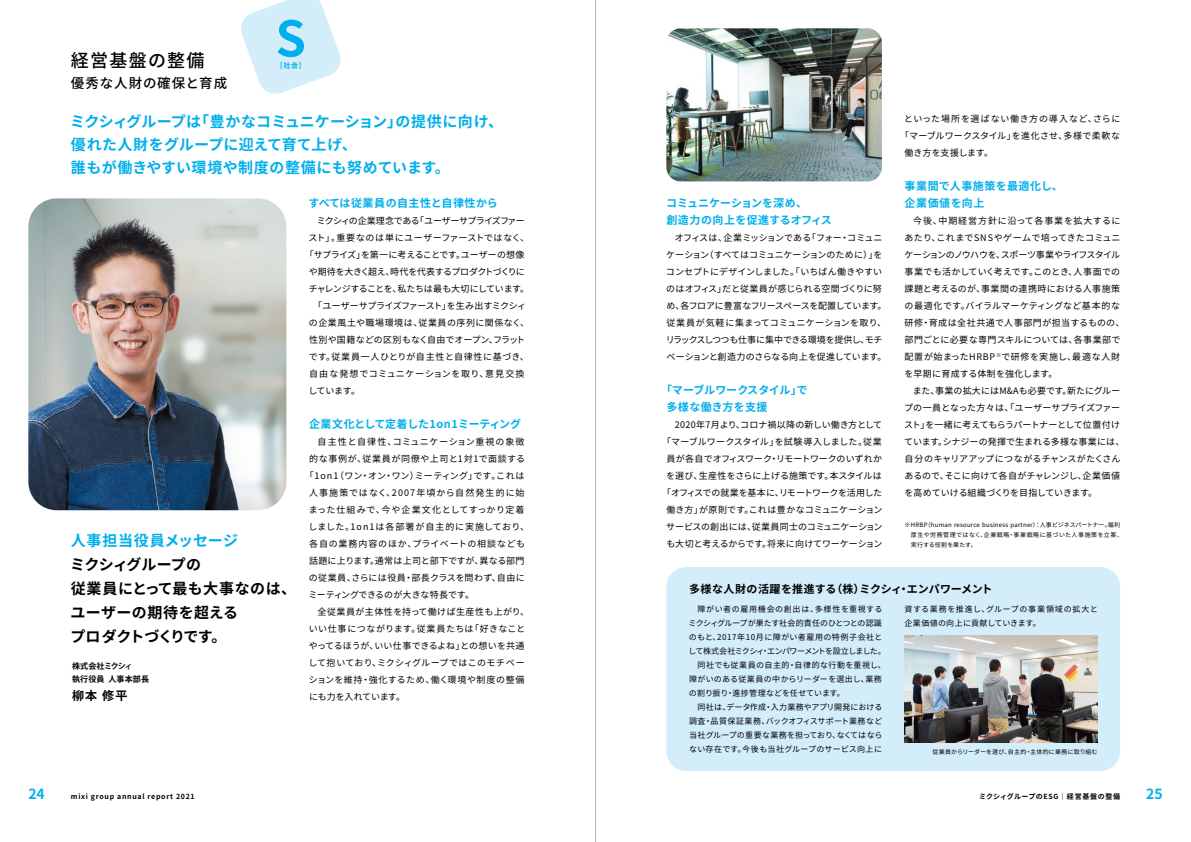
<style>
.page{position:relative;width:1191px;height:842px;background:#fff}
.page>*{position:absolute;margin:0;border:0;box-sizing:border-box;transform-origin:0 0}
.t1{font:500 18px "Noto Sans JP";letter-spacing:.075em;color:#000}
.t2{font:700 15px/23px "Noto Sans JP";letter-spacing:.015em;color:#00afec}
.t3{font:700 15px/24px "Noto Sans JP";letter-spacing:.005em;color:#000}
.t4{font:700 14px "Noto Sans JP";color:#00afec}
.t5{font:500 13.5px "Noto Sans JP";letter-spacing:.065em;color:#000}
.t6{font:700 12px "Koz Go Pro";color:#000}
.t7{font:700 11px/17px "Noto Sans JP";letter-spacing:.02em;color:#00afec}
.t8{font:700 11px "Noto Sans JP";letter-spacing:.01em;color:#000}
.t9{font:700 11px/17px "Noto Sans JP";letter-spacing:.05em;color:#00afec}
.t10{font:700 11px "Noto Sans JP";letter-spacing:-.005em;color:#00afec}
.t11{font:700 11px "Noto Sans JP";letter-spacing:.045em;color:#00afec}
.t12{font:9px/17px "Noto Sans JP";letter-spacing:.015em;color:#000}
.t13{font:9px/17px "Noto Sans JP";letter-spacing:-.015em;color:#000;text-align:center}
.t14{font:9px/17px "Noto Sans JP";letter-spacing:-.005em;color:#000;text-align:right}
.t15{font:9px "Noto Sans JP";letter-spacing:-.045em;color:#000}
.t16{font:9px "Noto Sans JP";letter-spacing:.085em;color:#000}
.t17{font:9px "Noto Sans JP";letter-spacing:.05em;color:#000}
.t18{font:9px "Noto Sans JP";letter-spacing:.06em;color:#000}
.t19{font:9px "Noto Sans JP";letter-spacing:.07em;color:#000}
.t20{font:9px "Noto Sans JP";letter-spacing:-.06em;color:#000}
.t21{font:9px "Noto Sans JP";letter-spacing:.105em;color:#000}
.t22{font:9px "Noto Sans JP";letter-spacing:.035em;color:#000}
.t23{font:9px "Noto Sans JP";letter-spacing:.08em;color:#000}
.t24{font:9px "Noto Sans JP";letter-spacing:.125em;color:#000}
.t25{font:9px "Noto Sans JP";letter-spacing:.04em;color:#000}
.t26{font:9px "Noto Sans JP";letter-spacing:.09em;color:#000}
.t27{font:9px "Noto Sans JP";letter-spacing:-.025em;color:#000}
.t28{font:9px "Noto Sans JP";letter-spacing:-.03em;color:#000}
.t29{font:9px "Noto Sans JP";letter-spacing:-.02em;color:#000}
.t30{font:8px "Noto Sans JP";letter-spacing:.03em;color:#000}
.t31{font:8px "Noto Sans JP";letter-spacing:.005em;color:#000}
.t32{font:8px/14px "Noto Sans JP";letter-spacing:.05em;color:#000}
.t33{font:8px "Noto Sans JP";letter-spacing:-.075em;color:#000}
.t34{font:8px "Noto Sans JP";letter-spacing:.07em;color:#000}
.t35{font:8px "Noto Sans JP";letter-spacing:-.015em;color:#000}
.t36{font:8px "Noto Sans JP";letter-spacing:.065em;color:#000}
.t37{font:8px "Noto Sans JP";letter-spacing:.08em;color:#000}
.t38{font:8px "Noto Sans JP";letter-spacing:-.01em;color:#000}
.t39{font:700 8px/13px "Koz Go Pro";letter-spacing:.025em;color:#000}
.t40{font:700 7px "Noto Sans JP";letter-spacing:.1em;color:#000}
.t41{font:700 7px "Noto Sans JP";color:#00afec}
.t42{font:6px/10px "Noto Sans JP";letter-spacing:.04em;color:#000}
</style>
<div class="page">
<svg style="left:241px;top:0;width:100px;height:94px"></svg>
<img style="left:28px;top:198px;width:258px;height:312px">
<img style="left:666px;top:28px;width:216px;height:153px">
<div style="left:666px;top:567px;width:454px;height:204px;background:#d3edfb;border-radius:20px"></div>
<img style="left:905px;top:635px;width:192px;height:108px">
<hr style="left:595px;top:0;width:1px;height:842px;background:#000">
<h1 class="t1" style="left:71px;top:50px;width:135px">経営基盤の整備</h1>
<h3 class="t5" style="left:71px;top:75px;width:158px">優秀な人財の確保と育成</h3>
<p class="t41" style="left:276px;top:61px;width:31px">［社会］</p>
<h2 class="t2" style="left:70px;top:110px;width:434px">ミクシィグループは「豊かなコミュニケーション」の提供に向け、優れた人財をグループに迎えて育て上げ、<br>誰もが働きやすい環境や制度の整備にも努めています。</h2>
<h2 class="t2" style="left:71px;top:529px;width:169px">人事担当役員メッセージ</h2>
<h2 class="t3" style="left:70px;top:553px;width:227px">ミクシィグループの<br>従業員にとって最も大事なのは、ユーザーの期待を超える<br>プロダクトづくりです。</h2>
<p class="t39" style="left:72px;top:660px;width:79px">株式会社ミクシィ<br>執行役員 人事本部長</p>
<h3 class="t6" style="left:72px;top:688px;width:57px">柳本 修平</h3>
<p class="t11" style="left:308px;top:197px;width:191px">すべては従業員の自主性と自律性から</p>
<p class="t20" style="left:317px;top:216px;width:209px">ミクシィの企業理念である「ユーザーサプライズファー</p>
<p class="t17" style="left:309px;top:233px;width:222px">スト」。重要なのは単にユーザーファーストではなく、</p>
<p class="t13" style="left:305px;top:246px;width:221px">「サプライズ」を第一に考えることです。ユーザーの想像</p>
<p class="t15" style="left:309px;top:267px;width:217px">や期待を大きく超え、時代を代表するプロダクトづくりに</p>
<p class="t15" style="left:309px;top:284px;width:222px">チャレンジすることを、私たちは最も大切にしています。</p>
<p class="t15" style="left:313px;top:301px;width:214px">「ユーザーサプライズファースト」を生み出すミクシィ</p>
<p class="t18" style="left:309px;top:318px;width:222px">の企業風土や職場環境は、従業員の序列に関係なく、</p>
<p class="t12" style="left:309px;top:331px;width:218px">性別や国籍などの区別もなく自由でオープン、フラット</p>
<p class="t19" style="left:309px;top:352px;width:222px">です。従業員一人ひとりが自主性と自律性に基づき、</p>
<p class="t19" style="left:309px;top:369px;width:217px">自由な発想でコミュニケーションを取り、意見交換</p>
<p class="t12" style="left:308px;top:382px;width:53px">しています。</p>
<p class="t10" style="left:309px;top:418px;width:213px">企業文化として定着した1on1ミーティング</p>
<p class="t16" style="left:317px;top:437px;width:208px">自主性と自律性、コミュニケーション重視の象徴</p>
<p class="t23" style="left:309px;top:454px;width:217px">的な事例が、従業員が同僚や上司と1対1で面談する</p>
<p class="t12" style="left:305px;top:467px;width:221px">「1on1（ワン・オン・ワン）ミーティング」です。これは</p>
<p class="t24" style="left:309px;top:488px;width:217px">人事施策ではなく、2007年頃から自然発生的に始</p>
<p class="t26" style="left:309px;top:505px;width:217px">まった仕組みで、今や企業文化としてすっかり定着</p>
<p class="t21" style="left:308px;top:522px;width:222px">しました。1on1は各部署が自主的に実施しており、</p>
<p class="t16" style="left:309px;top:539px;width:217px">各自の業務内容のほか、プライベートの相談なども</p>
<p class="t12" style="left:309px;top:552px;width:217px">話題に上ります。通常は上司と部下ですが、異なる部門</p>
<p class="t22" style="left:309px;top:573px;width:217px">の従業員、さらには役員・部長クラスを問わず、自由に</p>
<p class="t27" style="left:308px;top:590px;width:167px">ミーティングできるのが大きな特長です。</p>
<p class="t17" style="left:317px;top:607px;width:213px">全従業員が主体性を持って働けば生産性も上がり、</p>
<p class="t25" style="left:309px;top:624px;width:218px">いい仕事につながります。従業員たちは「好きなこと</p>
<p class="t12" style="left:309px;top:637px;width:217px">やってるほうが、いい仕事できるよね」との想いを共通</p>
<p class="t12" style="left:308px;top:654px;width:218px">して抱いており、ミクシィグループではこのモチベー</p>
<p class="t18" style="left:309px;top:675px;width:217px">ションを維持・強化するため、働く環境や制度の整備</p>
<p class="t28" style="left:309px;top:692px;width:97px">にも力を入れています。</p>
<p class="t7" style="left:666px;top:195px;width:167px">コミュニケーションを深め、<br>創造力の向上を促進するオフィス</p>
<p class="t13" style="left:665px;top:229px;width:222px">オフィスは、企業ミッションである「フォー・コミュニ<br>ケーション（すべてはコミュニケーションのために）」をコンセプトにデザインしました。「いちばん働きやすいのはオフィス」だと従業員が感じられる空間づくりに努め、各フロアに豊富なフリースペースを配置しています。従業員が気軽に集まってコミュニケーションを取り、リラックスしつつも仕事に集中できる環境を提供し、モチベーションと創造力のさらなる向上を促進しています。</p>
<p class="t7" style="left:666px;top:382px;width:143px;text-indent:-5px">「マーブルワークスタイル」で多様な働き方を支援</p>
<p class="t14" style="left:662px;top:416px;width:222px">2020年7月より、コロナ禍以降の新しい働き方として<br>「マーブルワークスタイル」を試験導入しました。従業員が各自でオフィスワーク・リモートワークのいずれかを選び、生産性をさらに上げる施策です。本スタイルは「オフィスでの就業を基本に、リモートワークを活用した働き方」が原則です。これは豊かなコミュニケーションサービスの創出には、従業員同士のコミュニケーションも大切と考えるからです。将来に向けてワーケーション</p>
<p class="t16" style="left:904px;top:114px;width:217px">といった場所を選ばない働き方の導入など、さらに</p>
<p class="t12" style="left:900px;top:127px;width:221px">「マーブルワークスタイル」を進化させ、多様で柔軟な</p>
<p class="t29" style="left:904px;top:148px;width:90px">働き方を支援します。</p>
<p class="t9" style="left:904px;top:178px;width:160px">事業間で人事施策を最適化し、企業価値を向上</p>
<p class="t12" style="left:904px;top:212px;width:221px;text-indent:9px">今後、中期経営方針に沿って各事業を拡大するにあたり、これまでSNSやゲームで培ってきたコミュニケーションのノウハウを、スポーツ事業やライフスタイル事業でも活かしていく考えです。このとき、人事面での課題と考えるのが、事業間の連携時における人事施策の最適化です。バイラルマーケティングなど基本的な研修・育成は全社共通で人事部門が担当するものの、部門ごとに必要な専門スキルについては、各事業部で配置が始まったHRBP<sup>※</sup>で研修を実施し、最適な人財を早期に育成する体制を強化します。</p>
<p class="t12" style="left:904px;top:382px;width:222px;text-indent:9px">また、事業の拡大にはM&amp;Aも必要です。新たにグループの一員となった方々は、「ユーザーサプライズファースト」を一緒に考えてもらうパートナーとして位置付けています。シナジーの発揮で生まれる多様な事業には、自分のキャリアアップにつながるチャンスがたくさんあるので、そこに向けて各自がチャレンジし、企業価値を高めていける組織づくりを目指していきます。</p>
<p class="t42" style="left:910px;top:520px;width:214px;text-indent:-6px">※HRBP（human resource business partner）：人事ビジネスパートナー。福利厚生や労務管理ではなく、企業戦略・事業戦略に基づいた人事施策を立案、実行する役割を果たす。</p>
<p class="t8" style="left:689px;top:582px;width:305px">多様な人財の活躍を推進する（株）ミクシィ・エンパワーメント</p>
<p class="t37" style="left:697px;top:605px;width:186px">障がい者の雇用機会の創出は、多様性を重視する</p>
<p class="t35" style="left:688px;top:619px;width:195px">ミクシィグループが果たす社会的責任のひとつとの認識</p>
<p class="t34" style="left:689px;top:633px;width:195px">のもと、2017年10月に障がい者雇用の特例子会社と</p>
<p class="t33" style="left:688px;top:647px;width:199px">して株式会社ミクシィ・エンパワーメントを設立しました。</p>
<p class="t36" style="left:697px;top:661px;width:190px">同社でも従業員の自主的・自律的な行動を重視し、</p>
<p class="t30" style="left:689px;top:675px;width:194px">障がいのある従業員の中からリーダーを選出し、業務</p>
<p class="t38" style="left:689px;top:689px;width:157px">の割り振り・進捗管理などを任せています。</p>
<p class="t31" style="left:697px;top:703px;width:186px">同社は、データ作成・入力業務やアプリ開発における</p>
<p class="t30" style="left:689px;top:717px;width:195px">調査・品質保証業務、バックオフィスサポート業務など</p>
<p class="t31" style="left:689px;top:731px;width:195px">当社グループの重要な業務を担っており、なくてはなら</p>
<p class="t30" style="left:689px;top:745px;width:194px">ない存在です。今後も当社グループのサービス向上に</p>
<p class="t32" style="left:904px;top:603px;width:195px">資する業務を推進し、グループの事業領域の拡大と企業価値の向上に貢献していきます。</p>
<p class="t42" style="left:932px;top:747px;width:167px">従業員からリーダーを選び、自主的・主体的に業務に取り組む</p>
<h3 class="t4" style="left:28px;top:786px;width:18px">24</h3>
<p class="t40" style="left:71px;top:793px;width:125px">mixi group annual report 2021</p>
<p class="t40" style="left:979px;top:793px;width:143px">ミクシィグループのESG｜経営基盤の整備</p>
<h3 class="t4" style="left:1146px;top:786px;width:18px">25</h3>
</div>
